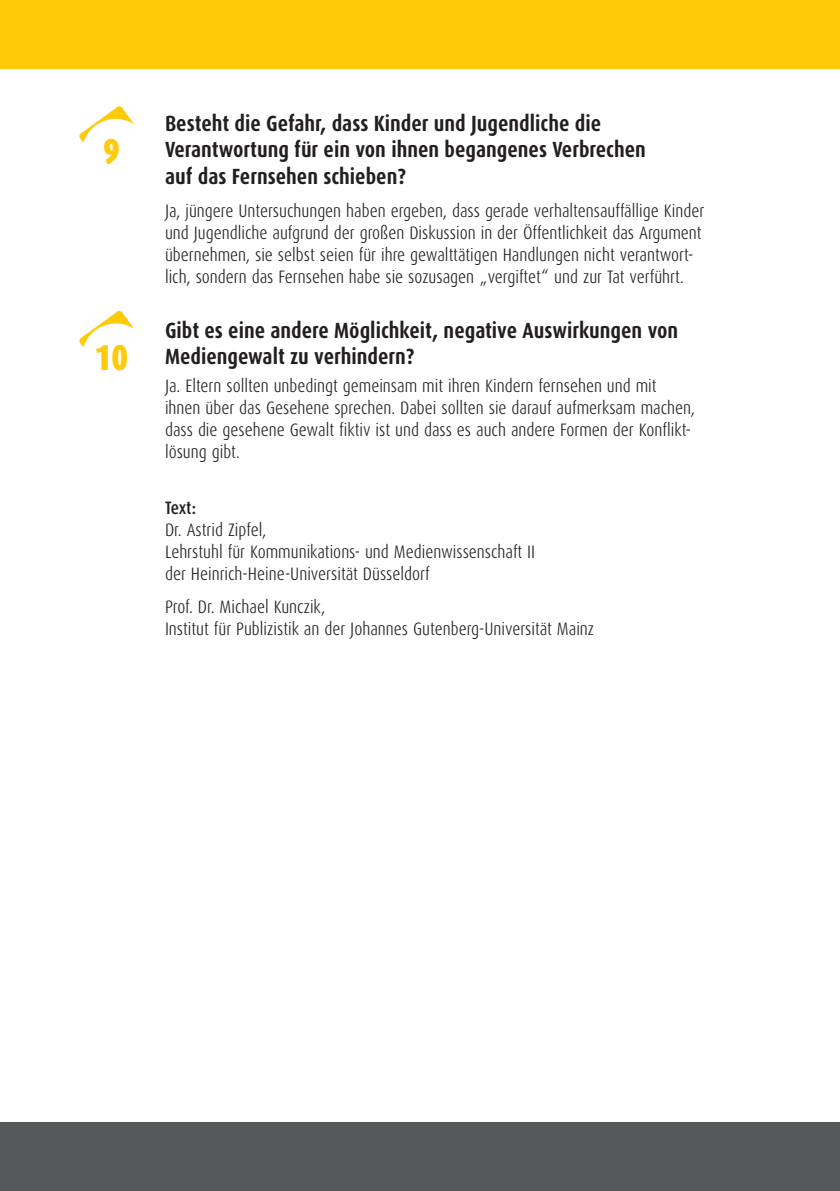
<style>
.page{position:relative;width:840px;height:1191px;background:#fff}
.page>*{position:absolute;margin:0;border:0;box-sizing:border-box;transform-origin:0 0}
.t1{font:900 36px "Dax Condensed";color:#feca0a}
.t2{font:700 22px/26.4px "Dax Condensed";color:#231f20}
.t3{font:300 18px/22px "Dax Condensed";color:#231f20}
.t4{font:500 18px "Dax Condensed";color:#231f20}
</style>
<div class="page">
<div style="left:0;top:1123px;width:839px;height:68px;background:#57585a"></div>
<div style="left:0;top:0;width:839px;height:68px;background:#feca0a"></div>
<svg style="left:79px;top:106px;width:55px;height:37px"></svg>
<svg style="left:79px;top:310px;width:55px;height:37px"></svg>
<h1 class="t1" style="left:103px;top:130px;width:18px">9</h1>
<h1 class="t1" style="left:95px;top:337px;width:35px">10</h1>
<p class="t2" style="left:165px;top:110px;width:482px">Besteht die Gefahr, dass Kinder und Jugendliche die<br>Verantwortung für ein von ihnen begangenes Verbrechen auf das Fernsehen schieben?</p>
<p class="t3" style="left:165px;top:200px;width:540px">Ja, jüngere Untersuchungen haben ergeben, dass gerade verhaltensauffällige Kinder und Jugendliche aufgrund der großen Diskussion in der Öffentlichkeit das Argument übernehmen, sie selbst seien für ihre gewalttätigen Handlungen nicht verantwort&shy;lich, sondern das Fernsehen habe sie sozusagen „vergiftet“ und zur Tat verführt.</p>
<p class="t2" style="left:165px;top:317px;width:514px">Gibt es eine andere Möglichkeit, negative Auswirkungen von<br>Mediengewalt zu verhindern?</p>
<p class="t3" style="left:165px;top:375px;width:531px">Ja. Eltern sollten unbedingt gemeinsam mit ihren Kindern fernsehen und mit ihnen über das Gesehene sprechen. Dabei sollten sie darauf aufmerksam machen, dass die gesehene Gewalt fiktiv ist und dass es auch andere Formen der Konflikt&shy;lösung gibt.</p>
<p class="t4" style="left:165px;top:497px;width:33px">Text:</p>
<p class="t3" style="left:165px;top:519px;width:371px">Dr. Astrid Zipfel,<br>Lehrstuhl für Kommunikations- und Medienwissenschaft II der Heinrich-Heine-Universität Düsseldorf</p>
<p class="t3" style="left:165px;top:596px;width:430px">Prof. Dr. Michael Kunczik,<br>Institut für Publizistik an der Johannes Gutenberg-Universität Mainz</p>
</div>
